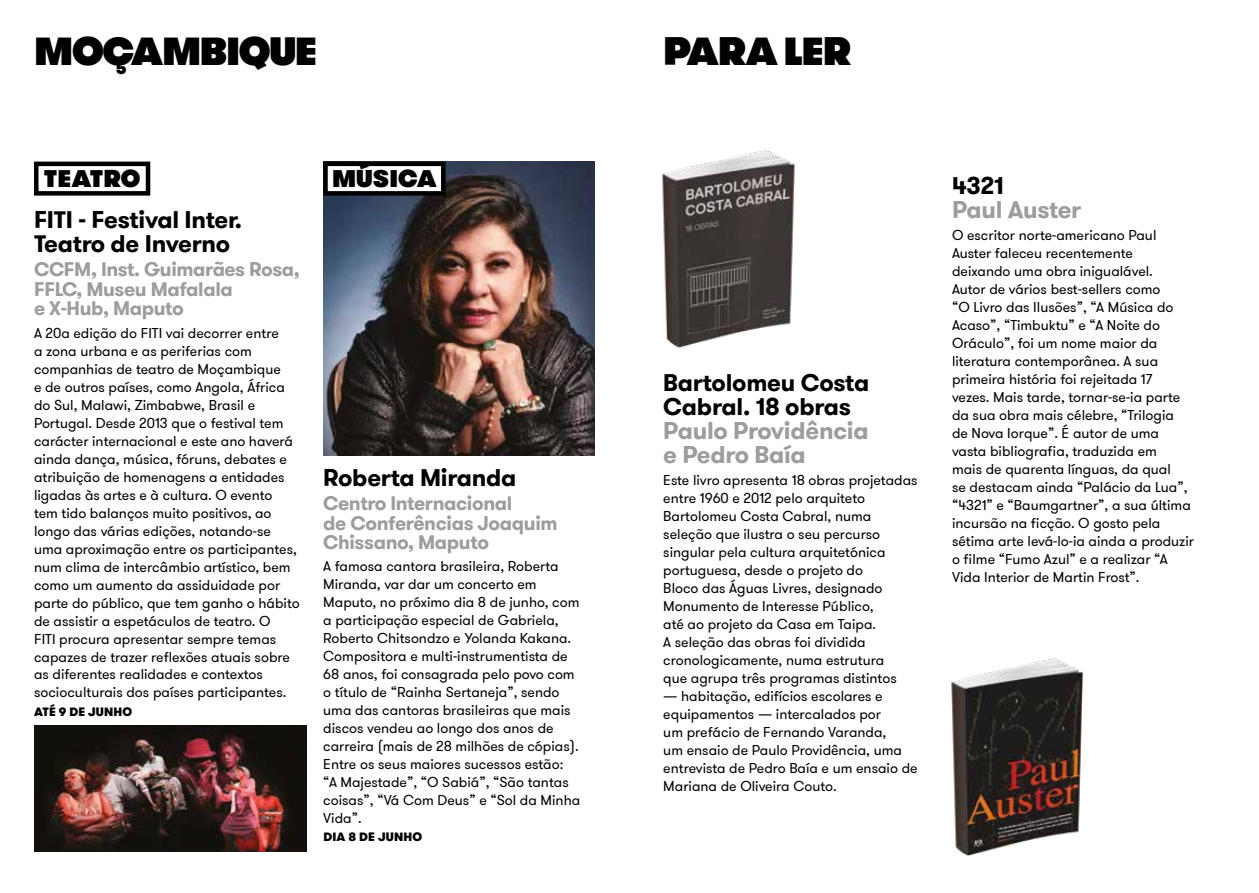
<style>
.page{position:relative;width:1259px;height:893px;background:#fff}
.page>*{position:absolute;margin:0;border:0;box-sizing:border-box;transform-origin:0 0}
.t1{font:800 39px "GT Walsheim Pro";letter-spacing:-.035em;color:#000}
.t2{font:700 24px/24px "GT Walsheim Pro";letter-spacing:-.01em;color:#000}
.t3{font:700 24px/24px "GT Walsheim Pro";letter-spacing:-.01em;color:#9d9d9c}
.t4{font:800 24px "GT Walsheim Pro";letter-spacing:.005em;color:#000}
.t5{font:700 19.5px/19.5px "GT Walsheim Pro";letter-spacing:-.02em;color:#9d9d9c}
.t6{font:14.25px/18px "GT Walsheim Pro";color:#000}
.t7{font:900 12px "GT Walsheim Pro";letter-spacing:.015em;color:#000}
</style>
<div class="page">
<img style="left:951px;top:658px;width:132px;height:198px">
<img style="left:662px;top:150px;width:133px;height:198px">
<img style="left:323px;top:162px;width:272px;height:294px">
<div style="left:34px;top:162px;width:116px;height:34px;border:4px solid #000"></div>
<div style="left:325px;top:164px;width:118px;height:29px;background:#fff"></div>
<div style="left:323px;top:162px;width:122px;height:34px;border:4px solid #000"></div>
<img style="left:34px;top:726px;width:272px;height:126px">
<h1 class="t1" style="left:34px;top:24px;width:284px">MOÇAMBIQUE</h1>
<h2 class="t4" style="left:44px;top:162px;width:98px">TEATRO</h2>
<h2 class="t4" style="left:332px;top:162px;width:106px">MÚSICA</h2>
<h2 class="t2" style="left:34px;top:208px;width:209px">FITI - Festival Inter.<br>Teatro de Inverno</h2>
<h3 class="t5" style="left:34px;top:260px;width:267px">CCFM, Inst. Guimarães Rosa,<br>FFLC, Museu Mafalala<br>e X-Hub, Maputo</h3>
<p class="t6" style="left:34px;top:324px;width:267px">A 20ª edição do FITI vai decorrer entre<br>a zona urbana e as periferias com companhias de teatro de Moçambique<br>e de outros países, como Angola, África do Sul, Malawi, Zimbabwe, Brasil e Portugal. Desde 2013 que o festival tem carácter internacional e este ano haverá ainda dança, música, fóruns, debates e atribuição de homenagens a entidades ligadas às artes e à cultura. O evento tem tido balanços muito positivos, ao longo das várias edições, notando-se uma aproximação entre os participantes, num clima de intercâmbio artístico, bem como um aumento da assiduidade por parte do público, que tem ganho o hábito de assistir a espetáculos de teatro. O<br>FITI procura apresentar sempre temas capazes de trazer reflexões atuais sobre as diferentes realidades e contextos socioculturais dos países participantes.</p>
<p class="t7" style="left:34px;top:703px;width:100px">ATÉ 9 DE JUNHO</p>
<h2 class="t2" style="left:323px;top:466px;width:195px">Roberta Miranda</h2>
<h3 class="t5" style="left:323px;top:494px;width:236px">Centro Internacional<br>de Conferências Joaquim<br>Chissano, Maputo</h3>
<p class="t6" style="left:323px;top:558px;width:258px">A famosa cantora brasileira, Roberta Miranda, var dar um concerto em Maputo, no próximo dia 8 de junho, com a participação especial de Gabriela, Roberto Chitsondzo e Yolanda Kakana.<br>Compositora e multi-instrumentista de 68 anos, foi consagrada pelo povo com o título de “Rainha Sertaneja”, sendo uma das cantoras brasileiras que mais discos vendeu ao longo dos anos de carreira (mais de 28 milhões de cópias).<br>Entre os seus maiores sucessos estão: “A Majestade”, “O Sabiá”, “São tantas coisas”, “Vá Com Deus” e “Sol da Minha Vida”.</p>
<p class="t7" style="left:323px;top:829px;width:100px">DIA 8 DE JUNHO</p>
<h1 class="t1" style="left:663px;top:24px;width:190px">PARA LER</h1>
<h2 class="t2" style="left:663px;top:371px;width:207px">Bartolomeu Costa<br>Cabral. 18 obras</h2>
<h2 class="t3" style="left:663px;top:419px;width:207px">Paulo Providência e Pedro Baía</h2>
<p class="t6" style="left:663px;top:472px;width:256px">Este livro apresenta 18 obras projetadas entre 1960 e 2012 pelo arquiteto Bartolomeu Costa Cabral, numa seleção que ilustra o seu percurso singular pela cultura arquitetónica portuguesa, desde o projeto do<br>Bloco das Águas Livres, designado Monumento de Interesse Público,<br>até ao projeto da Casa em Taipa.<br>A seleção das obras foi dividida cronologicamente, numa estrutura<br>que agrupa três programas distintos</p>
<p class="t6" style="left:663px;top:688px;width:256px">— habitação, edifícios escolares e equipamentos — intercalados por<br>um prefácio de Fernando Varanda,<br>um ensaio de Paulo Providência, uma entrevista de Pedro Baía e um ensaio de Mariana de Oliveira Couto.</p>
<h2 class="t2" style="left:952px;top:174px;width:53px">4321</h2>
<h2 class="t3" style="left:952px;top:198px;width:131px">Paul Auster</h2>
<p class="t6" style="left:952px;top:227px;width:244px">O escritor norte-americano Paul Auster faleceu recentemente deixando uma obra inigualável.<br>Autor de vários best-sellers como<br>“O Livro das Ilusões”, “A Música do Acaso”, “Timbuktu” e “A Noite do Oráculo”, foi um nome maior da literatura contemporânea. A sua primeira história foi rejeitada 17<br>vezes. Mais tarde, tornar-se-ia parte da sua obra mais célebre, “Trilogia<br>de Nova Iorque”. É autor de uma vasta bibliografia, traduzida em<br>mais de quarenta línguas, da qual<br>se destacam ainda “Palácio da Lua”, “4321” e “Baumgartner”, a sua última incursão na ficção. O gosto pela sétima arte levá-lo-ia ainda a produzir o filme “Fumo Azul” e a realizar “A Vida Interior de Martin Frost”.</p>
</div>
